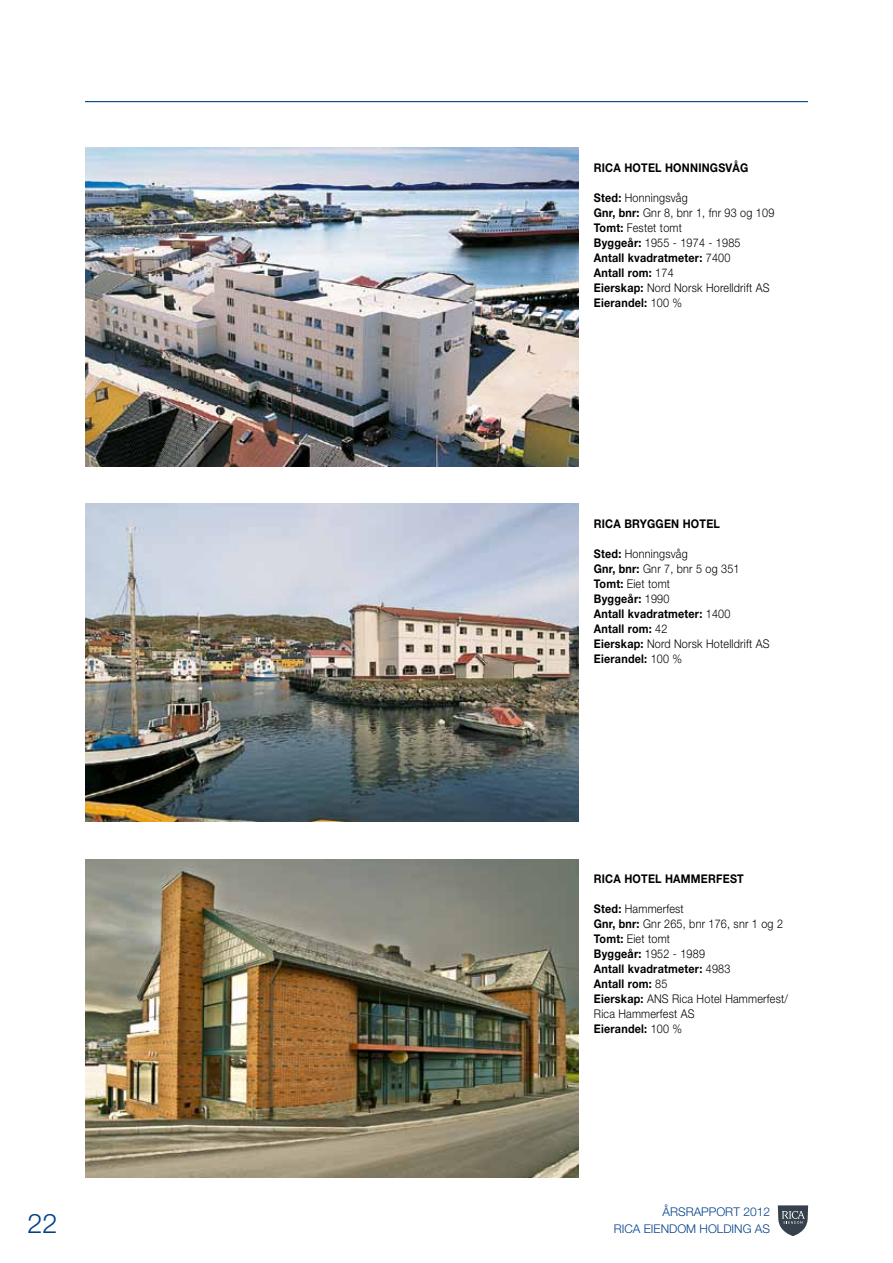
<style>
.page{position:relative;width:893px;height:1263px;background:#fff}
.page>*{position:absolute;margin:0;border:0;box-sizing:border-box;transform-origin:0 0}
.t1{font:300 27px "Helvetica Neue";color:#004088}
.t2{font:700 12px/15px "Helvetica Neue";letter-spacing:.02em;color:#000;scale:.9 1}
.t3{font:300 12px/15px "Helvetica Neue";letter-spacing:.02em;color:#000;scale:.9 1}
.t4{font:300 12px/16.5px "Helvetica Neue";color:#004088}
.s1{font-weight:700}
.s2{font-weight:300}
</style>
<div class="page">
<hr style="left:85px;top:101px;width:723px;height:1px;background:#004088">
<svg style="left:778px;top:1205px;width:30px;height:31px"></svg>
<img style="left:85px;top:147px;width:493px;height:319px">
<img style="left:85px;top:859px;width:493px;height:319px">
<img style="left:85px;top:503px;width:493px;height:319px">
<p class="t2" style="left:594px;top:160px;width:52px">Rica Hotel</p>
<p class="t2" style="left:665px;top:160px;width:94px">HONNINGSVÅG</p>
<p class="t3" style="left:594px;top:190px;width:202px"><span class="s1">Sted:</span> Honningsvåg<br><span class="s1">Gnr, bnr:</span> Gnr 8, bnr 1, fnr 93 og 109<br><span class="s1">Tomt:</span> Festet tomt<br><span class="s1">Byggeår:</span> 1955 - 1974 - 1985<br><span class="s1">Antall kvadratmeter:</span> 7400<br><span class="s1">Antall rom:</span> 174<br><span class="s1">Eierskap:</span> Nord Norsk Horelldrift AS<br><span class="s1">Eierandel:</span> 100 %</p>
<p class="t2" style="left:594px;top:515px;width:142px">Rica BRYGGEN HOTEL</p>
<p class="t2" style="left:594px;top:545px;width:189px">Sted: <span class="s2">Honningsvåg<br></span>Gnr, bnr: <span class="s2">Gnr 7, bnr 5 og 351<br></span>Tomt: <span class="s2">Eiet tomt<br></span>Byggeår: <span class="s2">1990<br></span>Antall kvadratmeter: <span class="s2">1400<br></span>Antall rom: <span class="s2">42<br></span>Eierskap: <span class="s2">Nord Norsk Hotelldrift AS<br></span>Eierandel: <span class="s2">100 %</span></p>
<p class="t2" style="left:594px;top:871px;width:168px">RICA HOTEL HAMMERFEST</p>
<p class="t2" style="left:594px;top:901px;width:212px">Sted: <span class="s2">Hammerfest<br></span>Gnr, bnr: <span class="s2">Gnr 265, bnr 176, snr 1 og 2<br></span>Tomt: <span class="s2">Eiet tomt<br></span>Byggeår: <span class="s2">1952 - 1989<br></span>Antall kvadratmeter: <span class="s2">4983<br></span>Antall rom: <span class="s2">85<br></span>Eierskap: <span class="s2">ANS</span></p>
<p class="t3" style="left:594px;top:991px;width:217px;text-indent:78px">Rica Hotel Hammerfest/<br>Rica Hammerfest AS<br><span class="s1">Eierandel:</span> 100 %</p>
<h1 class="t1" style="left:28px;top:1207px;width:32px">22</h1>
<p class="t4" style="left:614px;top:1203px;width:158px;text-indent:49px">Årsrapport 2012<br>Rica Eiendom Holding AS</p>
</div>
